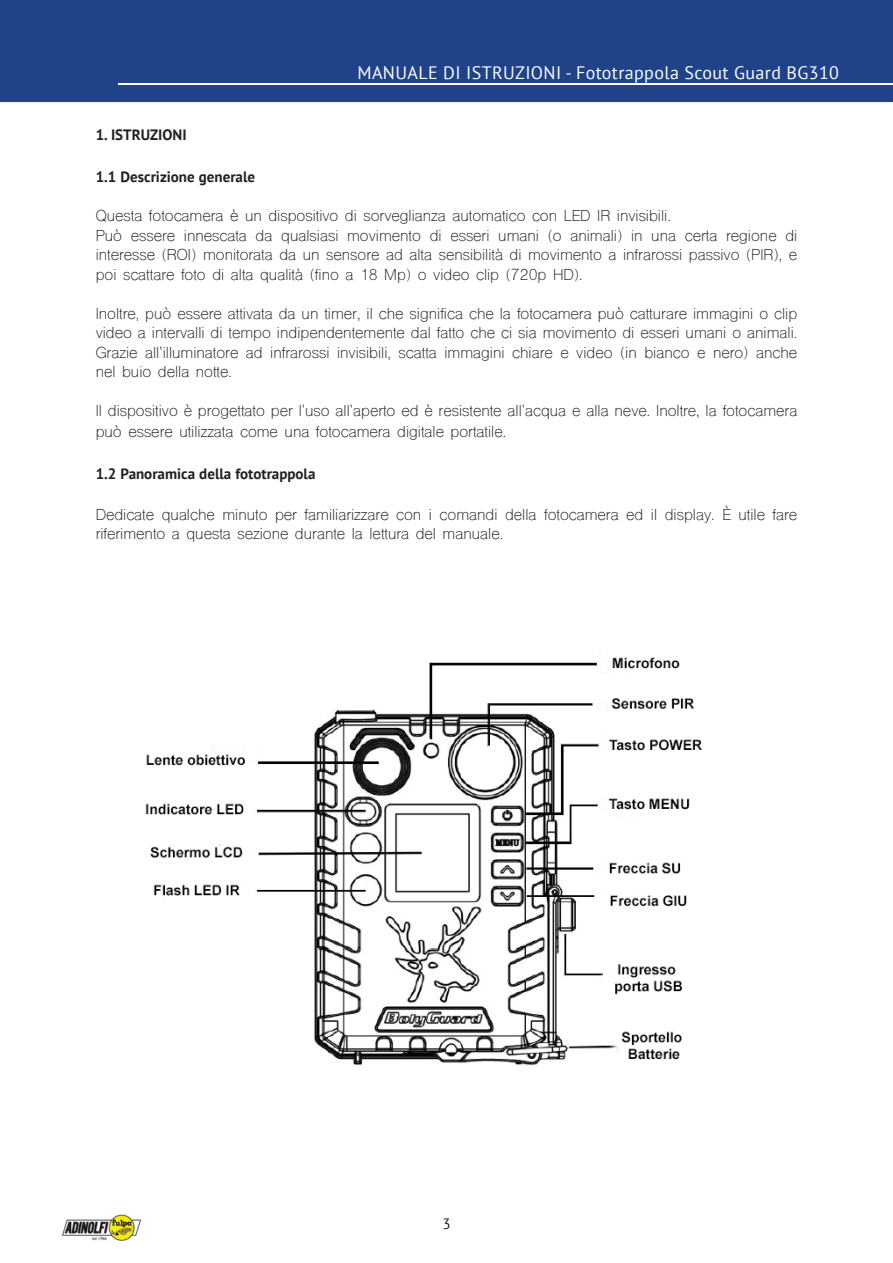
<style>
.page{position:relative;width:893px;height:1263px;background:#fff}
.page>*{position:absolute;margin:0;border:0;box-sizing:border-box;transform-origin:0 0}
.t1{font:18px "PT Sans";letter-spacing:.02em;color:#fff}
.t2{font:15px/19.5px "Shree Dev 0714";color:#231f20}
.t3{font:700 15px "PT Sans";color:#231f20}
.t4{font:15px "PT Sans";color:#231f20}
</style>
<div class="page">
<div style="left:0;top:0;width:893px;height:103px;background:#1f4289"></div>
<img style="left:61px;top:1214px;width:81px;height:27px">
<hr style="left:119px;top:83px;width:774px;height:2px;background:#fff">
<img style="left:145px;top:657px;width:557px;height:409px">
<p class="t1" style="left:357px;top:61px;width:483px">MANUALE DI ISTRUZIONI - Fototrappola Scout Guard BG310</p>
<p class="t3" style="left:96px;top:125px;width:93px">1. ISTRUZIONI</p>
<p class="t3" style="left:96px;top:167px;width:161px">1.1 Descrizione generale</p>
<p class="t2" style="left:96px;top:208px;width:703px">Questa fotocamera è un dispositivo di sorveglianza automatico con LED IR invisibili.<br>Può essere innescata da qualsiasi movimento di esseri umani (o animali) in una certa regione di interesse (ROI) monitorata da un sensore ad alta sensibilità di movimento a infrarossi passivo (PIR), e poi scattare foto di alta qualità (fino a 18 Mp) o video clip (720p HD).</p>
<p class="t2" style="left:96px;top:306px;width:703px;text-align:justify">Inoltre, può essere attivata da un timer, il che significa che la fotocamera può catturare immagini o clip video a intervalli di tempo indipendentemente dal fatto che ci sia movimento di esseri umani o animali.<br>Grazie all’illuminatore ad infrarossi invisibili, scatta immagini chiare e video (in bianco e nero) anche nel buio della notte.</p>
<p class="t2" style="left:96px;top:402px;width:703px;line-height:21px">Il dispositivo è progettato per l'uso all'aperto ed è resistente all'acqua e alla neve. Inoltre, la fotocamera può essere utilizzata come una fotocamera digitale portatile.</p>
<p class="t3" style="left:96px;top:464px;width:221px">1.2 Panoramica della fototrappola</p>
<p class="t2" style="left:96px;top:507px;width:703px">Dedicate qualche minuto per familiarizzare con i comandi della fotocamera ed il display. È utile fare riferimento a questa sezione durante la lettura del manuale.</p>
<p class="t4" style="left:442px;top:1214px;width:10px">3</p>
</div>
